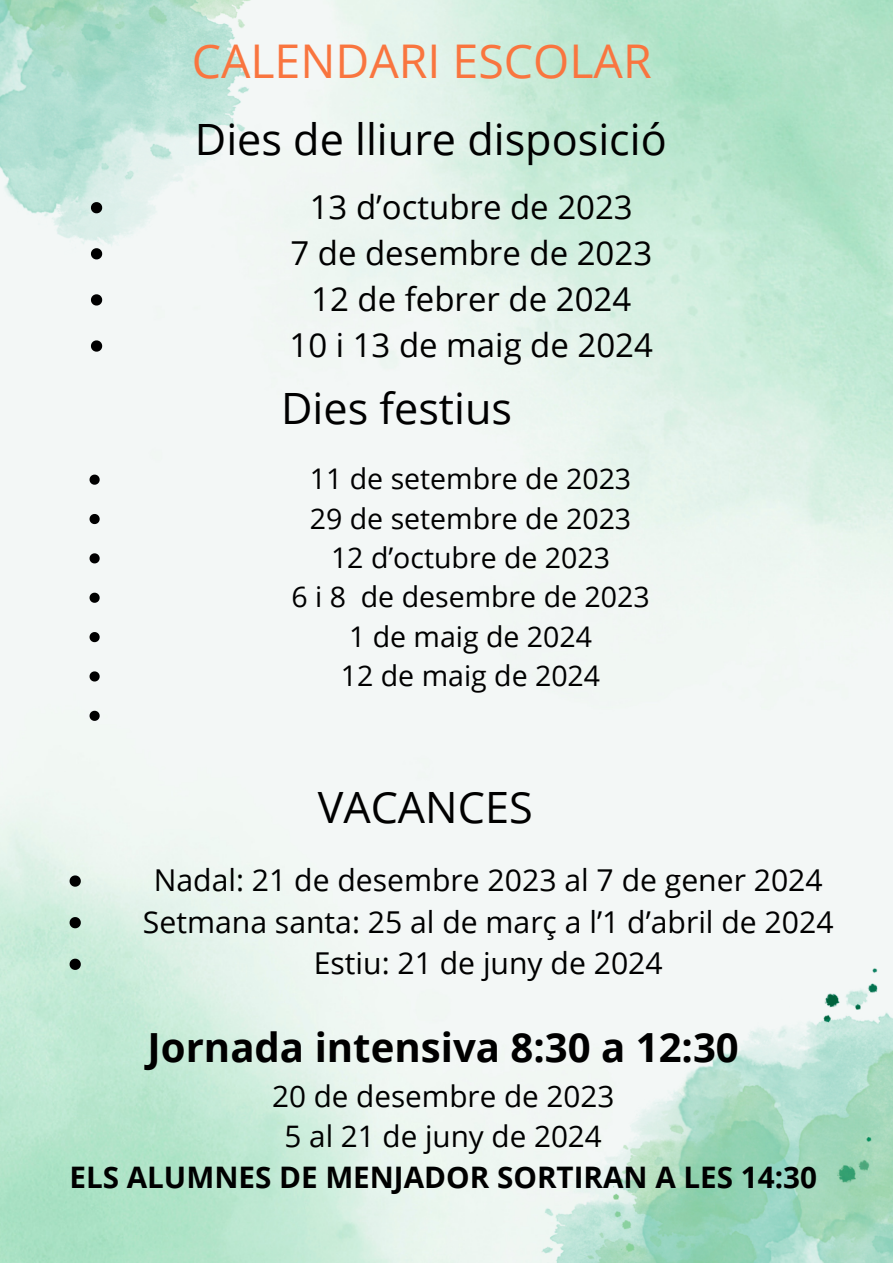
<style>
.page{position:relative;width:893px;height:1264px;background:#fff}
.page>*{position:absolute;margin:0;border:0;box-sizing:border-box;transform-origin:0 0}
.t1{font:46.5px "Open Sans";color:#f9753f}
.t2{font:43.2px "Open Sans";color:#000}
.t3{font:700 40.2px "Open Sans";color:#000}
.t4{font:33px "Open Sans";color:#000}
.t5{font:30.15px "Open Sans";color:#000}
.t6{font:700 29.7px "Open Sans";color:#000}
.t7{font:29.7px "Open Sans";color:#000}
.t8{font:28.5px "Open Sans";color:#000}
</style>
<div class="page">
<img style="left:0;top:0;width:892px;height:1262px">
<img style="left:0;top:0;width:278px;height:255px">
<img style="left:538px;top:957px;width:354px;height:305px">
<svg style="left:89px;top:474px;width:11px;height:10px"></svg>
<svg style="left:89px;top:514px;width:11px;height:10px"></svg>
<svg style="left:89px;top:553px;width:11px;height:10px"></svg>
<svg style="left:89px;top:592px;width:11px;height:11px"></svg>
<svg style="left:89px;top:632px;width:11px;height:10px"></svg>
<svg style="left:89px;top:671px;width:11px;height:10px"></svg>
<svg style="left:89px;top:710px;width:11px;height:11px"></svg>
<svg style="left:91px;top:202px;width:11px;height:11px"></svg>
<svg style="left:91px;top:248px;width:11px;height:11px"></svg>
<svg style="left:91px;top:294px;width:11px;height:11px"></svg>
<svg style="left:91px;top:340px;width:11px;height:11px"></svg>
<svg style="left:70px;top:875px;width:11px;height:11px"></svg>
<svg style="left:70px;top:917px;width:11px;height:11px"></svg>
<svg style="left:70px;top:958px;width:11px;height:11px"></svg>
<p class="t1" style="left:192px;top:28px;width:461px">CALENDARI ESCOLAR</p>
<p class="t2" style="left:195px;top:109px;width:473px">Dies de lliure disposició</p>
<p class="t4" style="left:310px;top:184px;width:324px">13 d’octubre de 2023</p>
<p class="t4" style="left:290px;top:230px;width:363px">7 de desembre de 2023</p>
<p class="t4" style="left:311px;top:276px;width:321px">12 de febrer de 2024</p>
<p class="t4" style="left:289px;top:322px;width:365px">10 i 13 de maig de 2024</p>
<p class="t2" style="left:281px;top:378px;width:232px">Dies festius</p>
<p class="t8" style="left:310px;top:459px;width:323px">11 de setembre de 2023</p>
<p class="t8" style="left:310px;top:498px;width:323px">29 de setembre de 2023</p>
<p class="t8" style="left:331px;top:537px;width:280px">12 d’octubre de 2023</p>
<p class="t8" style="left:291px;top:577px;width:359px">6 i 8 de desembre de 2023</p>
<p class="t8" style="left:349px;top:616px;width:244px">1 de maig de 2024</p>
<p class="t8" style="left:341px;top:655px;width:261px">12 de maig de 2024</p>
<p class="t2" style="left:318px;top:777px;width:216px">VACANCES</p>
<p class="t5" style="left:154px;top:859px;width:670px">Nadal: 21 de desembre 2023 al 7 de gener 2024</p>
<p class="t5" style="left:143px;top:900px;width:692px">Setmana santa: 25 al de març a l’1 d’abril de 2024</p>
<p class="t5" style="left:314px;top:942px;width:350px">Estiu: 21 de juny de 2024</p>
<p class="t3" style="left:148px;top:1018px;width:592px">Jornada intensiva 8:30 a 12:30</p>
<p class="t7" style="left:272px;top:1074px;width:343px">20 de desembre de 2023</p>
<p class="t7" style="left:284px;top:1115px;width:319px">5 al 21 de juny de 2024</p>
<p class="t6" style="left:69px;top:1155px;width:749px">ELS ALUMNES DE MENJADOR SORTIRAN A LES 14:30</p>
</div>
